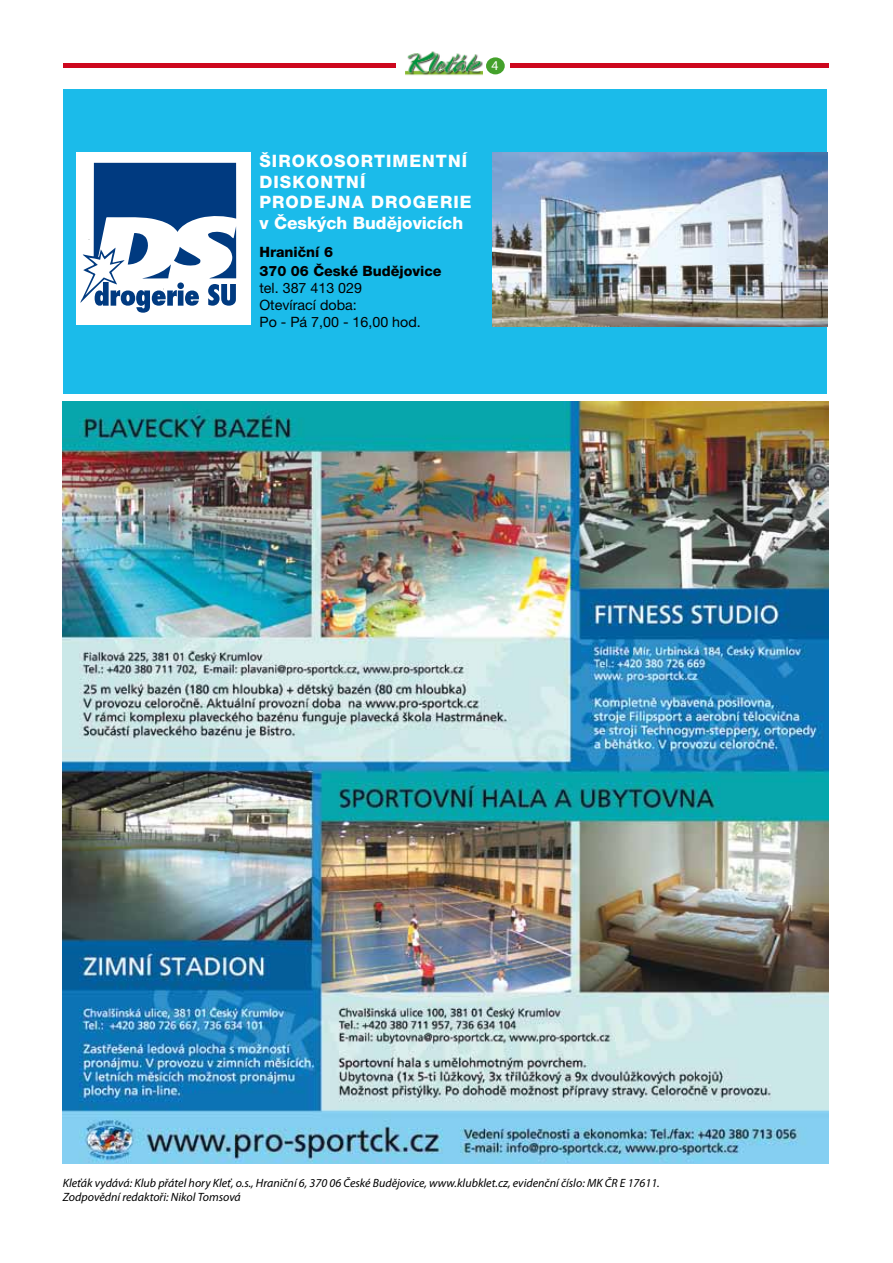
<style>
.page{position:relative;width:893px;height:1263px;background:#fff}
.page>*{position:absolute;margin:0;border:0;box-sizing:border-box;transform-origin:0 0}
.t1{font:800 17.1px/20.5px "Helvetica Neue CE";letter-spacing:.06em;color:#fff}
.t2{font:14.25px/17.1px "Helvetica Neue CE";color:#000}
.t3{font:800 14.25px/18.6px "Helvetica Neue CE";color:#000}
.t4{font:13.5px "Myriad Pro";color:#fff}
.t5{font:italic 12px/14.4px "Myriad Pro";color:#000}
</style>
<div class="page">
<hr style="left:64px;top:64px;width:765px;height:4px;background:#cd071e">
<div style="left:396px;top:53px;width:114px;height:26px;background:#fff"></div>
<img style="left:406px;top:52px;width:76px;height:24px">
<div style="left:486px;top:57px;width:19px;height:17px;background:#44a12b;border-radius:50%"></div>
<img style="left:63px;top:402px;width:765px;height:761px">
<div style="left:64px;top:89px;width:763px;height:305px;background:#1bbbea"></div>
<img style="left:493px;top:153px;width:334px;height:173px">
<div style="left:77px;top:153px;width:174px;height:172px;background:#fff"></div>
<svg style="left:80px;top:163px;width:156px;height:150px"></svg>
<p class="t4" style="left:492px;top:57px;width:8px">4</p>
<h1 class="t1" style="left:259px;top:151px;width:214px">ŠIROKOSORTIMENTNÍ<br>DISKONTNÍ<br>PRODEJNA DROGERIE<br>V ČESKÝCH BUDĚJOVICÍCH</h1>
<p class="t3" style="left:259px;top:243px;width:184px">HRANIČNÍ 6<br>370 06 ČESKÉ BUDĚJOVICE</p>
<p class="t2" style="left:259px;top:279px;width:163px">tel. 387 413 029<br>Otevírací doba:<br>Po - Pá 7,00 - 16,00 hod.</p>
<p class="t5" style="left:63px;top:1175px;width:599px">Kleťák vydává: Klub přátel hory Kleť, o.s., Hraniční 6, 370 06 České Budějovice, www.klubklet.cz, evidenční číslo: MK ČR E 17611.<br>Zodpovědní redaktoři: Nikol Tomsová</p>
</div>
